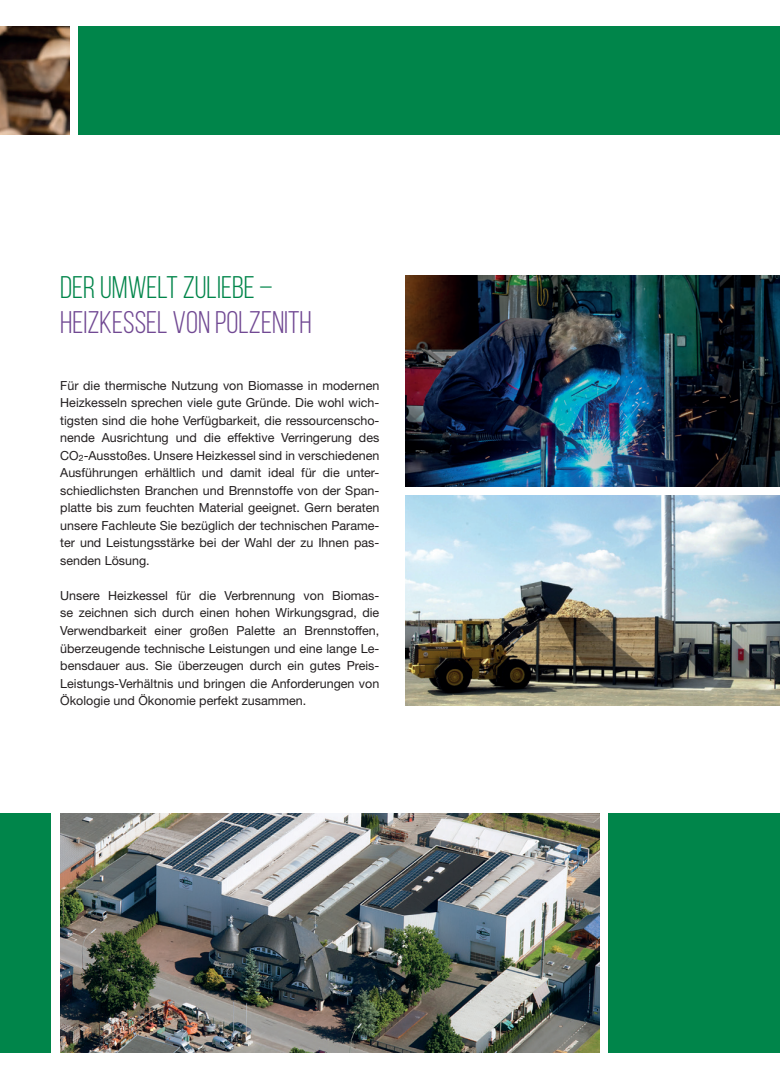
<style>
.page{position:relative;width:780px;height:1081px;background:#fff}
.page>*{position:absolute;margin:0;border:0;box-sizing:border-box;transform-origin:0 0}
.t1{font:31.25px "Bebas Neue";color:#714993}
.t2{font:31.25px "Bebas Neue";color:#00854a}
.t3{font:12.5px/17.5px "Helvetica Neue LT Std";color:#231f20;text-align:justify}
</style>
<div class="page">
<div style="left:79px;top:27px;width:701px;height:108px;background:#00854a"></div>
<img style="left:0;top:27px;width:69px;height:108px">
<img style="left:60px;top:813px;width:539px;height:239px">
<div style="left:0;top:813px;width:50px;height:239px;background:#00854a"></div>
<div style="left:609px;top:813px;width:171px;height:239px;background:#00854a"></div>
<img style="left:405px;top:275px;width:375px;height:211px">
<img style="left:405px;top:496px;width:375px;height:209px">
<p class="t2" style="left:60px;top:271px;width:214px">DER UMWELT ZULIEBE –</p>
<p class="t1" style="left:60px;top:306px;width:253px">HEIZKESSEL VON POLZENITH</p>
<p class="t3" style="left:60px;top:376px;width:320px">Für die thermische Nutzung von Biomasse in modernen Heizkesseln sprechen viele gute Gründe. Die wohl wich&shy;tigsten sind die hohe Verfügbarkeit, die ressourcenscho&shy;nende Ausrichtung und die effektive Verringerung des CO<sub>2</sub>-Ausstoßes. Unsere Heizkessel sind in verschiedenen Ausführungen erhältlich und damit ideal für die unter&shy;schiedlichsten Branchen und Brennstoffe von der Span&shy;platte bis zum feuchten Material geeignet. Gern beraten unsere Fachleute Sie bezüglich der technischen Parame&shy;ter und Leistungsstärke bei der Wahl der zu Ihnen pas&shy;senden Lösung.</p>
<p class="t3" style="left:60px;top:586px;width:320px">Unsere Heizkessel für die Verbrennung von Biomas&shy;se zeichnen sich durch einen hohen Wirkungsgrad, die Verwendbarkeit einer großen Palette an Brennstoffen, überzeugende technische Leistungen und eine lange Le&shy;bensdauer aus. Sie überzeugen durch ein gutes Preis-Leistungs-Verhältnis und bringen die Anforderungen von Ökologie und Ökonomie perfekt zusammen.</p>
</div>
